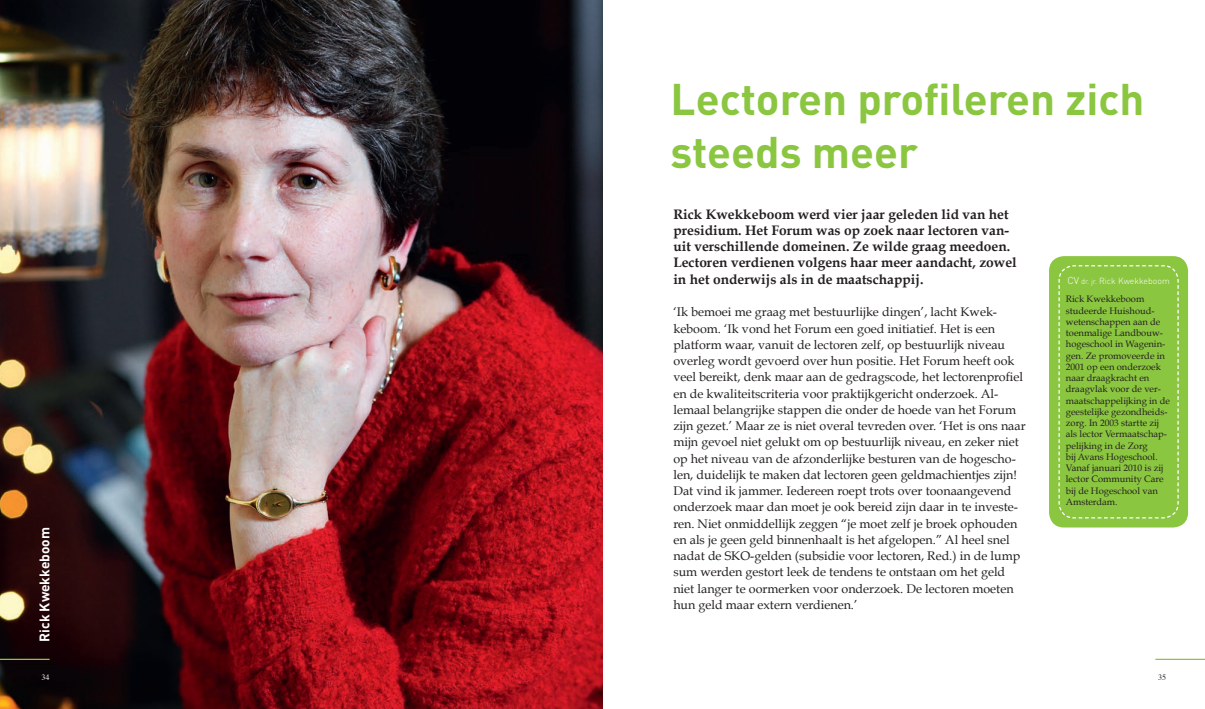
<style>
.page{position:relative;width:1205px;height:709px;background:#fff}
.page>*{position:absolute;margin:0;border:0;box-sizing:border-box;transform-origin:0 0}
.t1{font:700 43.75px/52.5px "DIN Pro";color:#8bc640}
.t2{font:700 13.75px/16.2px "Book Antiqua";color:#231f20}
.t3{font:700 13.75px "DIN Pro";color:#fff}
.t4{font:12.5px/16.2px "Book Antiqua";color:#231f20}
.t5{font:9.38px/11.2px "Book Antiqua";color:#231f20}
.t6{font:300 8.75px "DIN Pro";color:#fff}
.t7{font:8.12px "Times";color:#fff}
.t8{font:8.12px "Times";color:#231f20}
.s1{font-size:10px}
.s2{font-size:7.5px}
</style>
<div class="page">
<img style="left:0;top:0;width:602px;height:709px">
<hr style="left:0;top:658px;width:50px;height:2px;background:#8bc640">
<hr style="left:1155px;top:658px;width:50px;height:2px;background:#8bc640">
<div style="left:1049px;top:256px;width:139px;height:271px;background:#8bc640;border-radius:15px"></div>
<svg style="left:1058px;top:265px;width:121px;height:254px"></svg>
<p class="t3" style="left:35px;top:642px;width:116px;rotate:-90deg">Rick Kwekkeboom</p>
<p class="t7" style="left:41px;top:670px;width:10px">34</p>
<h1 class="t1" style="left:670px;top:71px;width:475px">Lectoren profileren zich steeds meer</h1>
<p class="t2" style="left:673px;top:206px;width:345px">Rick Kwekkeboom werd vier jaar geleden lid van het presidium. Het Forum was op zoek naar lectoren van&shy;uit verschillende domeinen. Ze wilde graag meedoen.<br>Lectoren verdienen volgens haar meer aandacht, zowel in het onderwijs als in de maatschappij.</p>
<p class="t4" style="left:673px;top:304px;width:354px">‘Ik bemoei me graag met bestuurlijke dingen’, lacht Kwek&shy;keboom. ‘Ik vond het Forum een goed initiatief. Het is een platform waar, vanuit de lectoren zelf, op bestuurlijk niveau overleg wordt gevoerd over hun positie. Het Forum heeft ook veel bereikt, denk maar aan de gedragscode, het lectorenprofiel en de kwaliteitscriteria voor praktijkgericht onderzoek. Al&shy;lemaal belangrijke stappen die onder de hoede van het Forum zijn gezet.’ Maar ze is niet overal tevreden over. ‘Het is ons naar mijn gevoel niet gelukt om op bestuurlijk niveau, en zeker niet op het niveau van de afzonderlijke besturen van de hogescho&shy;len, duidelijk te maken dat lectoren geen geldmachientjes zijn!<br>Dat vind ik jammer. Iedereen roept trots over toonaangevend onderzoek maar dan moet je ook bereid zijn daar in te investe&shy;ren. Niet onmiddellijk zeggen “je moet zelf je broek ophouden en als je geen geld binnenhaalt is het afgelopen.” Al heel snel nadat de SKO-gelden (subsidie voor lectoren, Red.) in de lump sum werden gestort leek de tendens te ontstaan om het geld niet langer te oormerken voor onderzoek. De lectoren moeten hun geld maar extern verdienen.’</p>
<p class="t6" style="left:1067px;top:275px;width:104px"><span class="s1">CV</span> <span class="s2">dr. jr.</span> Rick Kwekkeboom</p>
<p class="t5" style="left:1066px;top:293px;width:106px">Rick Kwekkeboom studeerde Huishoud&shy;wetenschappen aan de toenmalige Landbouw&shy;hogeschool in Wagenin&shy;gen. Ze promoveerde in<br>2001 op een onderzoek naar draagkracht en draagvlak voor de ver&shy;maatschappelijking in de geestelijke gezondheids&shy;zorg. In 2003 startte zij als lector Vermaatschap&shy;pelijking in de Zorg<br>bij Avans Hogeschool.<br>Vanaf januari 2010 is zij lector Community Care bij de Hogeschool van<br>Amsterdam.</p>
<p class="t8" style="left:1158px;top:670px;width:10px">35</p>
</div>
